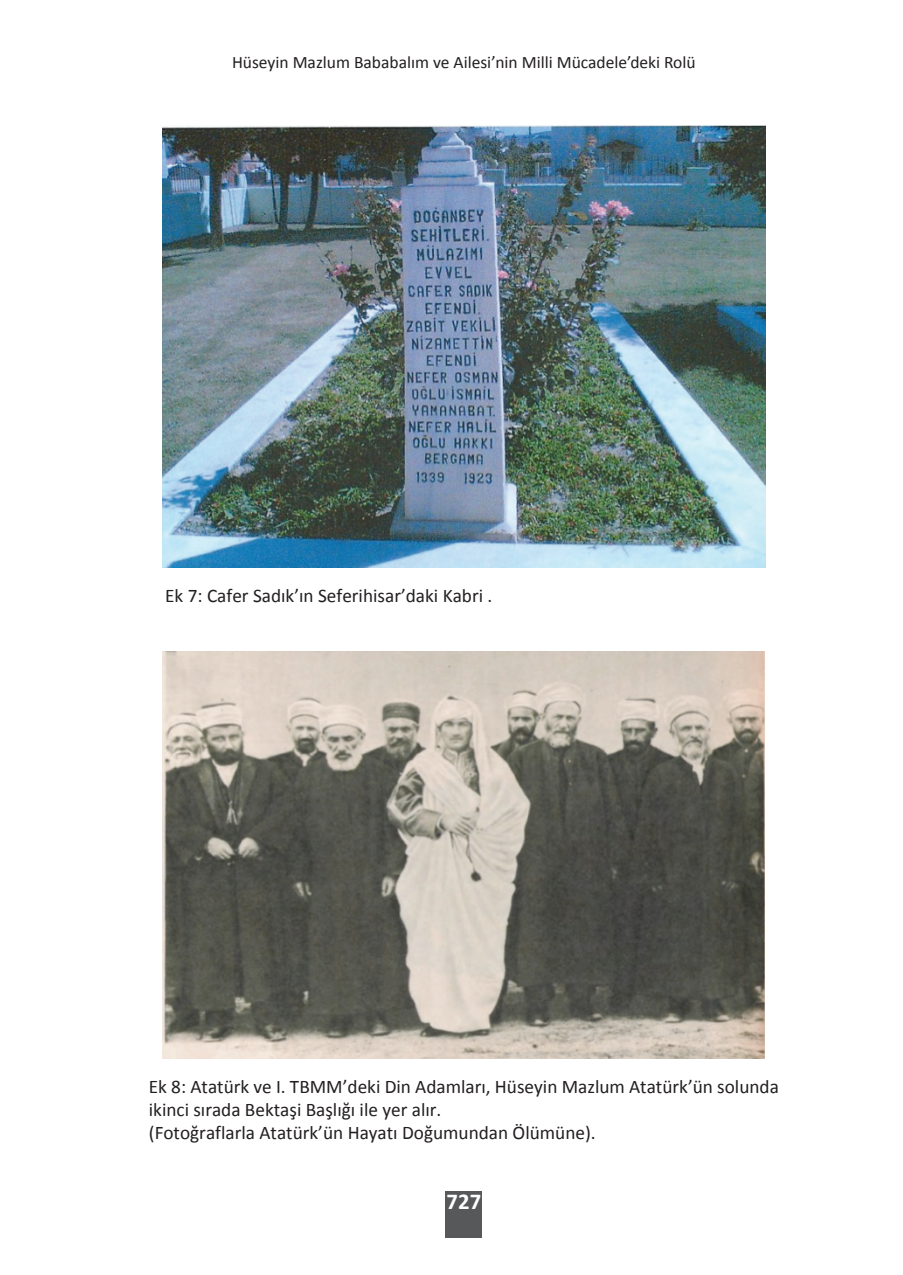
<style>
.page{position:relative;width:903px;height:1275px;background:#fff}
.page>*{position:absolute;margin:0;border:0;box-sizing:border-box;transform-origin:0 0}
.t1{font:700 22.75px "Calibri";color:#fff}
.t2{font:19.25px/23.1px "Calibri";color:#231f20}
.t3{font:17.5px "Calibri";color:#231f20}
</style>
<div class="page">
<div style="left:446px;top:1191px;width:36px;height:47px;background:#57585a"></div>
<img style="left:163px;top:126px;width:602px;height:442px">
<img style="left:163px;top:651px;width:602px;height:407px">
<p class="t3" style="left:232px;top:51px;width:465px">Hüseyin Mazlum Bababalım ve Ailesi’nin Milli Mücadele’deki Rolü</p>
<p class="t2" style="left:165px;top:584px;width:329px">Ek 7: Cafer Sadık’ın Seferihisar’daki Kabri .</p>
<p class="t2" style="left:149px;top:1075px;width:631px">Ek 8: Atatürk ve I. TBMM’deki Din Adamları, Hüseyin Mazlum Atatürk’ün solunda ikinci sırada Bektaşi Başlığı ile yer alır.<br>(Fotoğraflarla Atatürk’ün Hayatı Doğumundan Ölümüne).</p>
<p class="t1" style="left:447px;top:1186px;width:36px">727</p>
</div>
